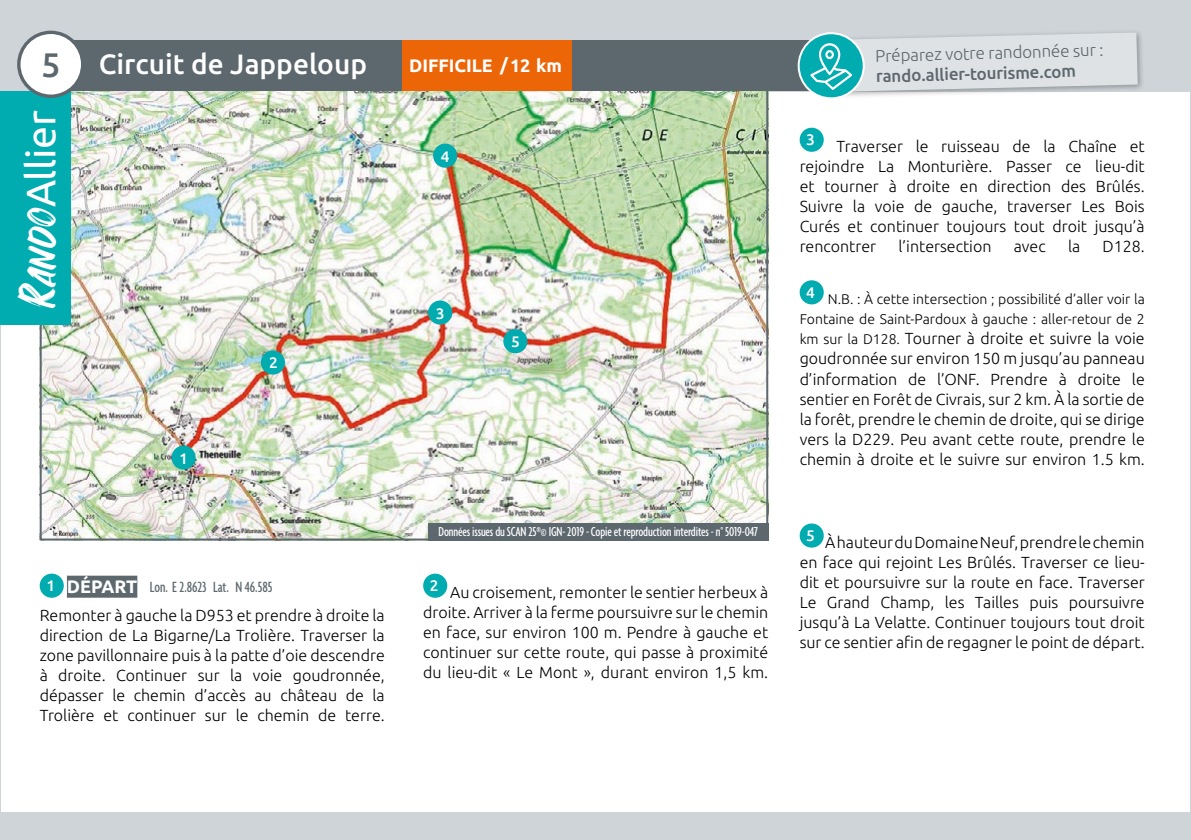
<style>
.page{position:relative;width:1191px;height:840px;background:#fff}
.page>*{position:absolute;margin:0;border:0;box-sizing:border-box;transform-origin:0 0}
.t1{font:41px "Ubuntu";letter-spacing:-.01em;color:#fff}
.t2{font:500 34px "Ubuntu";color:#5d686e}
.t3{font:500 28px "Ubuntu";color:#fff}
.t4{font:700 18px "Ubuntu";color:#fff}
.t5{font:300 17px "Ubuntu";color:#5d686e}
.t6{font:500 17px "Ubuntu";color:#5d686e}
.t7{font:300 16px/20px "Ubuntu";color:#000;text-align:justify}
.t8{font:500 extra-condensed 16px "Agenda";color:#5d686e}
.t9{font:500 15.4px "Ubuntu";color:#fff}
.t10{font:500 15.4px "Ubuntu";color:#fff}
.t11{font:300 14px/20px "Ubuntu";color:#000;text-align:center}
.t12{font:500 extra-condensed 14px "Agenda";letter-spacing:-.01em;color:#fff}
.s1{font-family:"Fontania";font-size:41.2px}
.s2{font-family:"Ubuntu";font-stretch:normal;font-size:15.4px;color:#fff}
.s3{font-family:"Ubuntu";font-weight:700;font-stretch:normal;font-size:18px;color:#fff}
.s4{font-size:14px}
</style>
<div class="page">
<div style="left:0;top:0;width:1191px;height:91px;background:#ced4d8"></div>
<img style="left:43px;top:91px;width:722px;height:446px">
<div style="left:40px;top:40px;width:810px;height:51px;background:#5d686e"></div>
<div style="left:402px;top:40px;width:169px;height:51px;background:#ec6608"></div>
<div style="left:171px;top:445px;width:25px;height:24px;background:#00acb0;border-radius:50%"></div>
<div style="left:433px;top:143px;width:24px;height:25px;background:#00acb0;border-radius:50%"></div>
<div style="left:428px;top:300px;width:24px;height:24px;background:#00acb0;border-radius:50%"></div>
<div style="left:503px;top:329px;width:24px;height:24px;background:#00acb0;border-radius:50%"></div>
<div style="left:0;top:91px;width:71px;height:233px;background:#00acb0"></div>
<div style="left:261px;top:350px;width:24px;height:24px;background:#00acb0;border-radius:50%"></div>
<div style="left:19px;top:32px;width:64px;height:64px;background:#fff;border-radius:50%"></div>
<div style="left:17px;top:31px;width:67px;height:67px;border:3px solid #5d686e;border-radius:50%"></div>
<div style="left:0;top:812px;width:1191px;height:27px;background:#ced4d8"></div>
<div style="left:423px;top:573px;width:24px;height:24px;background:#00acb0;border-radius:50%"></div>
<div style="left:799px;top:128px;width:24px;height:24px;background:#00acb0;border-radius:50%"></div>
<div style="left:799px;top:280px;width:24px;height:24px;background:#00acb0;border-radius:50%"></div>
<div style="left:799px;top:523px;width:24px;height:24px;background:#00acb0;border-radius:50%"></div>
<div style="left:825px;top:29px;width:319px;height:71px;background:#000;opacity:.3"></div>
<svg style="left:798px;top:33px;width:66px;height:66px"></svg>
<div style="left:797px;top:32px;width:68px;height:68px;border:2px solid #fff;border-radius:50%"></div>
<svg style="left:810px;top:32px;width:327px;height:60px"></svg>
<div style="left:67px;top:575px;width:70px;height:22px;background:#5d686e"></div>
<div style="left:40px;top:573px;width:24px;height:24px;background:#00acb0;border-radius:50%"></div>
<div style="left:428px;top:523px;width:340px;height:17px;background:#5d686e"></div>
<h2 class="t2" style="left:41px;top:43px;width:21px">5</h2>
<h1 class="t1" style="left:16px;top:307px;width:198px;rotate:-90deg"><span class="s1">Rando</span>Allier</h1>
<h3 class="t3" style="left:99px;top:46px;width:270px">Circuit de Jappeloup</h3>
<p class="t9" style="left:269px;top:353px;width:10px">2</p>
<p class="t4" style="left:409px;top:55px;width:154px">DIFFICILE /12 km</p>
<p class="t9" style="left:441px;top:146px;width:10px">4</p>
<p class="t9" style="left:436px;top:303px;width:10px">3</p>
<p class="t9" style="left:511px;top:332px;width:10px">5</p>
<p class="t10" style="left:179px;top:448px;width:10px">1</p>
<p class="t8" style="left:46px;top:578px;width:228px"><span class="s2">1</span> <span class="s3">DÉPART</span> Lon. E 2.8623 Lat. N 46.585</p>
<p class="t7" style="left:40px;top:604px;width:347px">Remonter à gauche la D953 et prendre à droite la direction de La Bigarne/La Trolière. Traverser la zone pavillonnaire puis à la patte d’oie descendre à droite. Continuer sur la voie goudronnée, dépasser le chemin d’accès au château de la Trolière et continuer sur le chemin de terre.</p>
<p class="t12" style="left:438px;top:523px;width:321px">Données issues du SCAN 25®© IGN- 2019 - Copie et reproduction interdites - n° 5019-047</p>
<p class="t7" style="left:423px;top:581px;width:347px;text-align:center"><sup>2</sup> Au croisement, remonter le sentier herbeux à droite. Arriver à la ferme poursuivre sur le chemin en face, sur environ 100 m. Pendre à gauche et continuer sur cette route, qui passe à proximité du lieu-dit « Le Mont », durant environ 1,5 km.</p>
<p class="t5" style="left:875px;top:45px;width:230px;rotate:-1deg">Préparez votre randonnée sur :</p>
<p class="t6" style="left:875px;top:65px;width:202px;rotate:-1deg">rando.allier-tourisme.com</p>
<p class="t10" style="left:806px;top:130px;width:10px">3</p>
<p class="t7" style="left:799px;top:136px;width:346px;text-indent:37px">Traverser le ruisseau de la Chaîne et rejoindre La Monturière. Passer ce lieu-dit et tourner à droite en direction des Brûlés.<br>Suivre la voie de gauche, traverser Les Bois Curés et continuer toujours tout droit jusqu’à rencontrer</p>
<p class="t7" style="left:898px;top:236px;width:94px">l’intersection</p>
<p class="t7" style="left:1013px;top:236px;width:33px">avec</p>
<p class="t7" style="left:1068px;top:236px;width:14px">la</p>
<p class="t7" style="left:1102px;top:236px;width:44px">D128.</p>
<p class="t11" style="left:799px;top:289px;width:347px"><sup>4</sup> N.B. : À cette intersection ; possibilité d’aller voir la<br>Fontaine de Saint-Pardoux à gauche : aller-retour de 2</p>
<p class="t7" style="left:799px;top:328px;width:347px"><span class="s4">km sur la D128.</span> Tourner à droite et suivre la voie goudronnée sur environ 150 m jusqu’au panneau d’information de l’ONF. Prendre à droite le sentier en Forêt de Civrais, sur 2 km. À la sortie de la forêt, prendre le chemin de droite, qui se dirige vers la D229. Peu avant cette route, prendre le chemin à droite et le suivre sur environ 1.5 km.</p>
<p class="t7" style="left:799px;top:531px;width:347px;text-align:center"><sup>5</sup> À hauteur du Domaine Neuf, prendre le chemin en face qui rejoint Les Brûlés. Traverser ce lieu&shy;dit et poursuivre sur la route en face. Traverser Le Grand Champ, les Tailles puis poursuivre jusqu’à La Velatte. Continuer toujours tout droit sur ce sentier afin de regagner le point de départ.</p>
</div>
